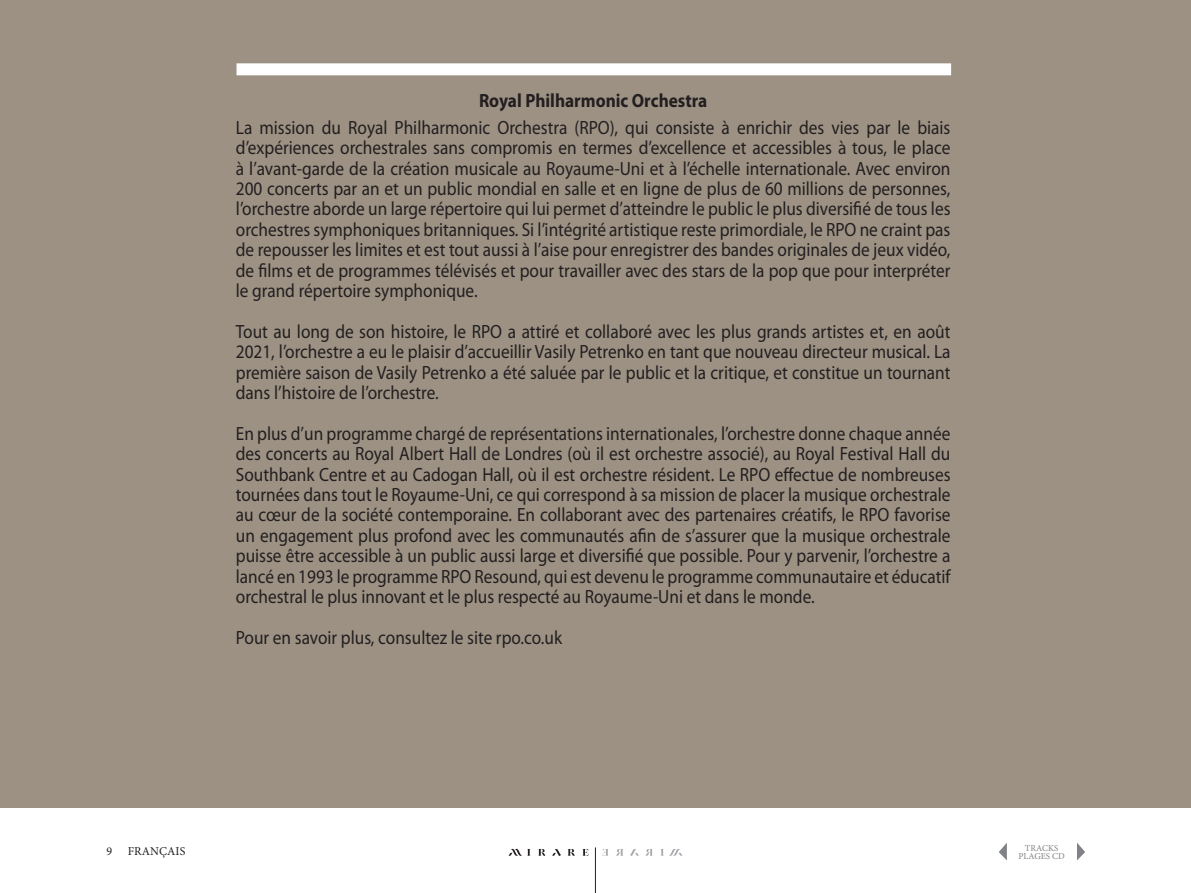
<style>
.page{position:relative;width:1191px;height:893px;background:#fff}
.page>*{position:absolute;margin:0;border:0;box-sizing:border-box;transform-origin:0 0}
.t1{font:19.2px/20.4px "Myriad Pro";color:#231f20;text-align:justify;scale:.9 1}
.t2{font:700 19.2px "Myriad Pro";color:#231f20;scale:.9 1}
.t3{font:12px "Minion Pro";letter-spacing:.01em;color:#231f20}
.t4{font:9px/7.5px "Minion Pro";color:#808285;text-align:center}
</style>
<div class="page">
<svg style="left:999px;top:843px;width:8px;height:17px"></svg>
<svg style="left:1077px;top:843px;width:8px;height:17px"></svg>
<hr style="left:595px;top:847px;width:1px;height:46px;background:#231f20">
<svg style="left:508px;top:849px;width:22px;height:7px"></svg>
<svg style="left:538px;top:849px;width:7px;height:7px"></svg>
<svg style="left:568px;top:849px;width:7px;height:7px"></svg>
<svg style="left:582px;top:849px;width:6px;height:7px"></svg>
<svg style="left:552px;top:849px;width:9px;height:7px"></svg>
<svg style="left:661px;top:849px;width:21px;height:7px"></svg>
<svg style="left:645px;top:849px;width:7px;height:7px"></svg>
<svg style="left:616px;top:849px;width:7px;height:7px"></svg>
<svg style="left:603px;top:849px;width:5px;height:7px"></svg>
<svg style="left:630px;top:849px;width:9px;height:7px"></svg>
<div style="left:0;top:0;width:1191px;height:808px;background:#9c9183"></div>
<div style="left:236px;top:63px;width:715px;height:12px;background:#fff"></div>
<p class="t2" style="left:479px;top:89px;width:255px">Royal Philharmonic Orchestra</p>
<p class="t1" style="left:236px;top:118px;width:795px">La mission du Royal Philharmonic Orchestra (RPO), qui consiste à enrichir des vies par le biais d’expériences orchestrales sans compromis en termes d’excellence et accessibles à tous, le place à l’avant-garde de la création musicale au Royaume-Uni et à l’échelle internationale. Avec environ 200 concerts par an et un public mondial en salle et en ligne de plus de 60 millions de personnes, l’orchestre aborde un large répertoire qui lui permet d’atteindre le public le plus diversifié de tous les orchestres symphoniques britanniques. Si l’intégrité artistique reste primordiale, le RPO ne craint pas de repousser les limites et est tout aussi à l’aise pour enregistrer des bandes originales de jeux vidéo, de films et de programmes télévisés et pour travailler avec des stars de la pop que pour interpréter le grand répertoire symphonique.</p>
<p class="t1" style="left:236px;top:322px;width:795px">Tout au long de son histoire, le RPO a attiré et collaboré avec les plus grands artistes et, en août 2021, l’orchestre a eu le plaisir d’accueillir Vasily Petrenko en tant que nouveau directeur musical. La première saison de Vasily Petrenko a été saluée par le public et la critique, et constitue un tournant dans l’histoire de l’orchestre.</p>
<p class="t1" style="left:236px;top:424px;width:795px">En plus d’un programme chargé de représentations internationales, l’orchestre donne chaque année des concerts au Royal Albert Hall de Londres (où il est orchestre associé), au Royal Festival Hall du Southbank Centre et au Cadogan Hall, où il est orchestre résident. Le RPO effectue de nombreuses tournées dans tout le Royaume-Uni, ce qui correspond à sa mission de placer la musique orchestrale au cœur de la société contemporaine. En collaborant avec des partenaires créatifs, le RPO favorise un engagement plus profond avec les communautés afin de s’assurer que la musique orchestrale puisse être accessible à un public aussi large et diversifié que possible. Pour y parvenir, l’orchestre a lancé en 1993 le programme RPO Resound, qui est devenu le programme communautaire et éducatif orchestral le plus innovant et le plus respecté au Royaume-Uni et dans le monde.</p>
<p class="t1" style="left:236px;top:627px;width:364px">Pour en savoir plus, consultez le site rpo.co.uk</p>
<p class="t3" style="left:106px;top:843px;width:7px">9</p>
<p class="t4" style="left:1018px;top:844px;width:48px">TRACKS<br>PLAGES CD</p>
<p class="t3" style="left:128px;top:843px;width:59px">FRANÇAIS</p>
</div>
